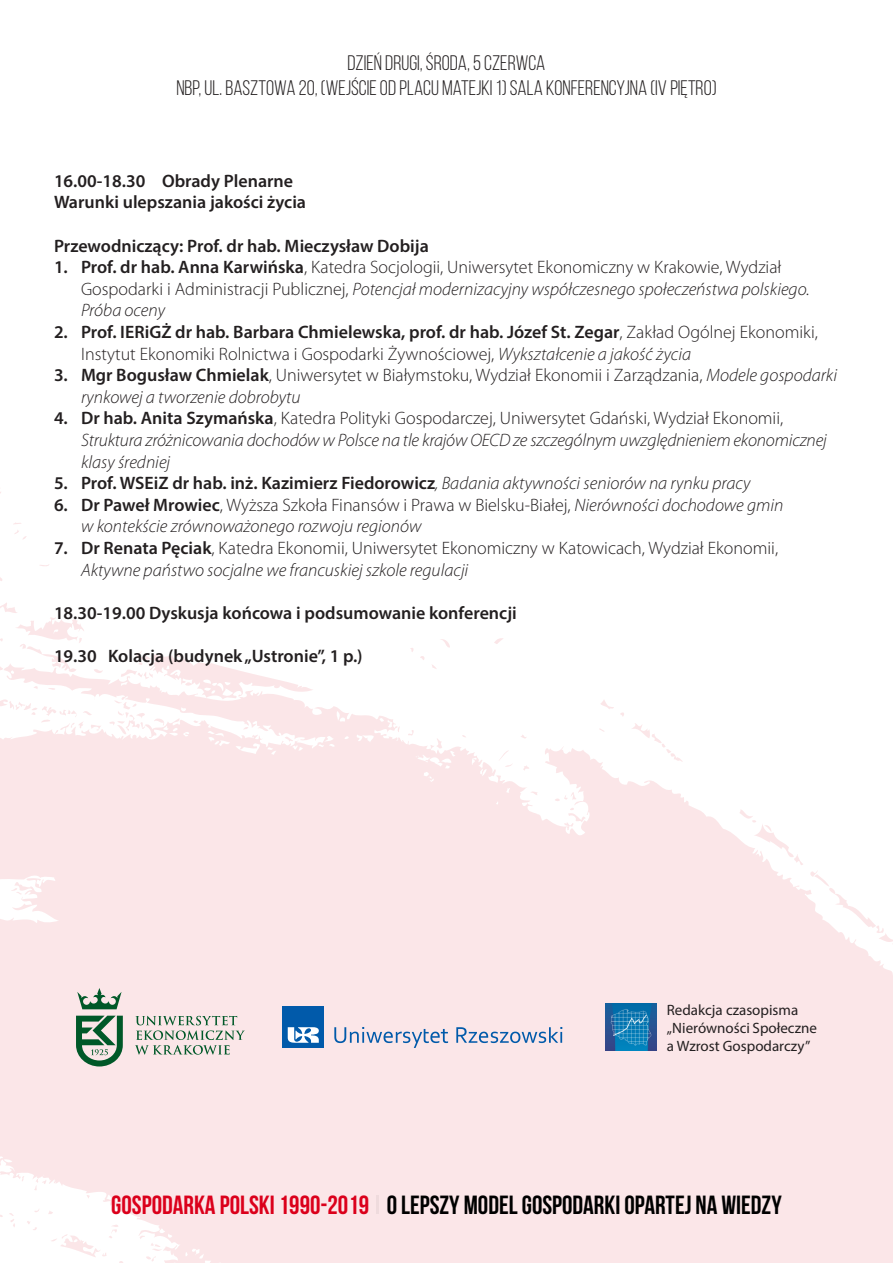
<style>
.page{position:relative;width:893px;height:1263px;background:#fff}
.page>*{position:absolute;margin:0;border:0;box-sizing:border-box;transform-origin:0 0}
.t1{font:700 26.25px "Bebas Neue";color:#000}
.t2{font:21px "Bebas Neue";color:#231f20}
.t3{font:300 18px/21.6px "Myriad Pro";color:#231f20}
.t4{font:italic 300 18px/21.6px "Myriad Pro";letter-spacing:-.01em;color:#231f20}
.t5{font:600 18px "Myriad Pro";color:#231f20}
.t6{font:15px/18px "Myriad Pro";color:#231f20}
.s1{font-weight:600}
.s2{font-style:italic}
.s3{font-weight:600;font-style:normal}
.s4{font-style:normal}
.s5{font-weight:300;font-style:italic}
.s6{color:#db001b}
</style>
<div class="page">
<svg style="left:14px;top:522px;width:13px;height:17px"></svg>
<svg style="left:494px;top:638px;width:9px;height:6px"></svg>
<svg style="left:136px;top:651px;width:54px;height:12px"></svg>
<svg style="left:0;top:603px;width:84px;height:60px"></svg>
<svg style="left:0;top:663px;width:893px;height:600px;fill:#fbe6e8"></svg>
<svg style="left:34px;top:1179px;width:13px;height:12px"></svg>
<svg style="left:410px;top:639px;width:40px;height:30px"></svg>
<svg style="left:460px;top:732px;width:6px;height:6px"></svg>
<svg style="left:497px;top:748px;width:16px;height:19px"></svg>
<svg style="left:555px;top:792px;width:31px;height:30px"></svg>
<svg style="left:620px;top:711px;width:68px;height:55px"></svg>
<svg style="left:739px;top:809px;width:64px;height:60px"></svg>
<svg style="left:810px;top:869px;width:83px;height:78px"></svg>
<hr style="left:376px;top:1195px;width:3px;height:19px;background:#000">
<svg style="left:135px;top:1016px;width:110px;height:39px;background:#cacac3"></svg>
<svg style="left:77px;top:988px;width:45px;height:21px"></svg>
<svg style="left:76px;top:1016px;width:47px;height:50px;background:#759a81"></svg>
<svg style="left:334px;top:1027px;width:228px;height:21px;background:#c8c9db"></svg>
<div style="left:283px;top:1006px;width:41px;height:42px;background:#015aaa"></div>
<svg style="left:288px;top:1027px;width:31px;height:16px"></svg>
<img style="left:606px;top:1004px;width:50px;height:47px">
<p class="t2" style="left:347px;top:51px;width:199px">DZIEŃ DRUGI, ŚRODA, 5 CZERWCA</p>
<p class="t2" style="left:176px;top:76px;width:542px">NBP, UL. BASZTOWA 20, (WEJŚCIE OD PLACU MATEJKI 1) SALA KONFERENCYJNA (IV PIĘTRO)</p>
<p class="t5" style="left:54px;top:169px;width:241px">16.00-18.30 Obrady Plenarne</p>
<p class="t5" style="left:54px;top:191px;width:254px">Warunki ulepszania jakości życia</p>
<p class="t5" style="left:54px;top:234px;width:376px">Przewodniczący: Prof. dr hab. Mieczysław Dobija</p>
<p class="t3" style="left:81px;top:256px;width:730px;text-indent:-27px"><span class="s1">1. Prof. dr hab. Anna Karwińska</span>, Katedra Socjologii, Uniwersytet Ekonomiczny w Krakowie, Wydział<br>Gospodarki i Administracji Publicznej, <span class="s2">Potencjał modernizacyjny współczesnego społeczeństwa polskiego.<br>Próba oceny</span></p>
<p class="t3" style="left:81px;top:321px;width:739px;text-indent:-27px"><span class="s1">2. Prof. IERiGŻ dr hab. Barbara Chmielewska, prof. dr hab. Józef St. Zegar</span>, Zakład Ogólnej Ekonomiki,<br>Instytut Ekonomiki Rolnictwa i Gospodarki Żywnościowej, <span class="s2">Wykształcenie a jakość życia</span></p>
<p class="t3" style="left:81px;top:364px;width:758px;text-indent:-27px"><span class="s1">3. Mgr Bogusław Chmielak</span>, Uniwersytet w Białymstoku, Wydział Ekonomii i Zarządzania, <span class="s2">Modele gospodarki rynkowej a tworzenie dobrobytu</span></p>
<p class="t4" style="left:81px;top:407px;width:747px;text-indent:-27px"><span class="s3">4. Dr hab. Anita Szymańska</span><span class="s4">, Katedra Polityki Gospodarczej, Uniwersytet Gdański, Wydział Ekonomii,<br></span>Struktura zróżnicowania dochodów w Polsce na tle krajów OECD ze szczególnym uwzględnieniem ekonomicznej klasy średniej</p>
<p class="t5" style="left:54px;top:472px;width:698px">5. Prof. WSEiZ dr hab. inż. Kazimierz Fiedorowicz<span class="s5">, Badania aktywności seniorów na rynku pracy</span></p>
<p class="t4" style="left:81px;top:494px;width:704px;text-indent:-27px"><span class="s3">6. Dr Paweł Mrowiec</span><span class="s4">, Wyższa Szkoła Finansów i Prawa w Bielsku-Białej,</span> Nierówności dochodowe gmin w kontekście zrównoważonego rozwoju regionów</p>
<p class="t3" style="left:81px;top:537px;width:699px;text-indent:-27px"><span class="s1">7. Dr Renata Pęciak</span>, Katedra Ekonomii, Uniwersytet Ekonomiczny w Katowicach, Wydział Ekonomii,<br><span class="s2">Aktywne państwo socjalne we francuskiej szkole regulacji</span></p>
<p class="t5" style="left:54px;top:601px;width:464px">18.30-19.00 Dyskusja końcowa i podsumowanie konferencji</p>
<p class="t5" style="left:54px;top:644px;width:310px">19.30 Kolacja (budynek „Ustronie”, 1 p.)</p>
<p class="t6" style="left:667px;top:1000px;width:133px">Redakcja czasopisma</p>
<p class="t6" style="left:667px;top:1018px;width:152px">„Nierówności Społeczne a Wzrost Gospodarczy”</p>
<h1 class="t1" style="left:111px;top:1190px;width:672px"><span class="s6">GOSPODARKA POLSKI 1990-2019</span> O LEPSZY MODEL GOSPODARKI OPARTEJ NA WIEDZY</h1>
</div>
